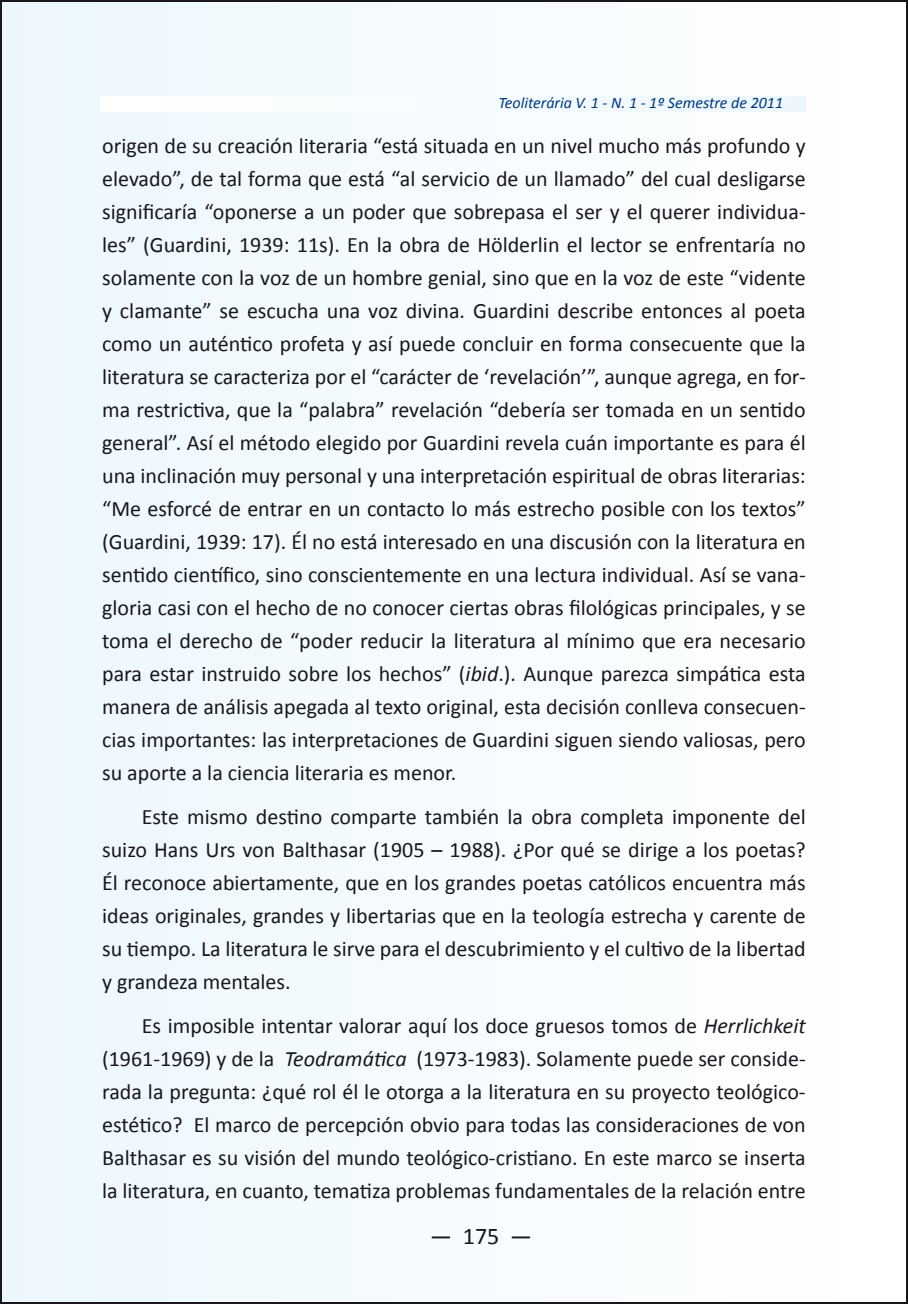
<style>
.page{position:relative;width:908px;height:1304px;background:#fff}
.page>*{position:absolute;margin:0;border:0;box-sizing:border-box;transform-origin:0 0}
.t1{font:24px "Calibri";color:#1a171c}
.t2{font:22px/33px "Calibri";color:#1a171c;text-align:justify}
.t3{font:italic 16px "Calibri";color:#003882}
.s1{font-style:italic}
</style>
<div class="page">
<div style="left:1px;top:1px;width:905px;height:1302px;background:#f5fbfe"></div>
<p class="t3" style="left:498px;top:93px;width:286px">Teoliterária V. 1 - N. 1 - 1º Semestre de 2011</p>
<p class="t2" style="left:102px;top:128px;width:705px">origen de su creación literaria “está situada en un nivel mucho más profundo y elevado”, de tal forma que está “al servicio de un llamado” del cual desligarse significaría “oponerse a un poder que sobrepasa el ser y el querer individua&shy;les” (Guardini, 1939: 11s). En la obra de Hölderlin el lector se enfrentaría no solamente con la voz de un hombre genial, sino que en la voz de este “vidente y clamante” se escucha una voz divina. Guardini describe entonces al poeta como un auténtico profeta y así puede concluir en forma consecuente que la literatura se caracteriza por el “carácter de ‘revelación’”, aunque agrega, en for&shy;ma restrictiva, que la “palabra” revelación “debería ser tomada en un sentido general”. Así el método elegido por Guardini revela cuán importante es para él una inclinación muy personal y una interpretación espiritual de obras literarias: “Me esforcé de entrar en un contacto lo más estrecho posible con los textos” (Guardini, 1939: 17). Él no está interesado en una discusión con la literatura en sentido científico, sino conscientemente en una lectura individual. Así se vana&shy;gloria casi con el hecho de no conocer ciertas obras filológicas principales, y se toma el derecho de “poder reducir la literatura al mínimo que era necesario para estar instruido sobre los hechos” (<span class="s1">ibid</span>.). Aunque parezca simpática esta manera de análisis apegada al texto original, esta decisión conlleva consecuen&shy;cias importantes: las interpretaciones de Guardini siguen siendo valiosas, pero su aporte a la ciencia literaria es menor.</p>
<p class="t2" style="left:102px;top:799px;width:704px;text-indent:40px">Este mismo destino comparte también la obra completa imponente del suizo Hans Urs von Balthasar (1905 – 1988). ¿Por qué se dirige a los poetas?<br>Él reconoce abiertamente, que en los grandes poetas católicos encuentra más ideas originales, grandes y libertarias que en la teología estrecha y carente de su tiempo. La literatura le sirve para el descubrimiento y el cultivo de la libertad y grandeza mentales.</p>
<p class="t2" style="left:102px;top:1008px;width:705px;text-indent:40px">Es imposible intentar valorar aquí los doce gruesos tomos de <span class="s1">Herrlichkeit </span>(1961-1969) y de la <span class="s1">Teodramática</span> (1973-1983). Solamente puede ser conside&shy;rada la pregunta: ¿qué rol él le otorga a la literatura en su proyecto teológico&shy;estético? El marco de percepción obvio para todas las consideraciones de von Balthasar es su visión del mundo teológico-cristiano. En este marco se inserta la literatura, en cuanto, tematiza problemas fundamentales de la relación entre</p>
<p class="t1" style="left:430px;top:1221px;width:103px">— 175 —</p>
</div>
